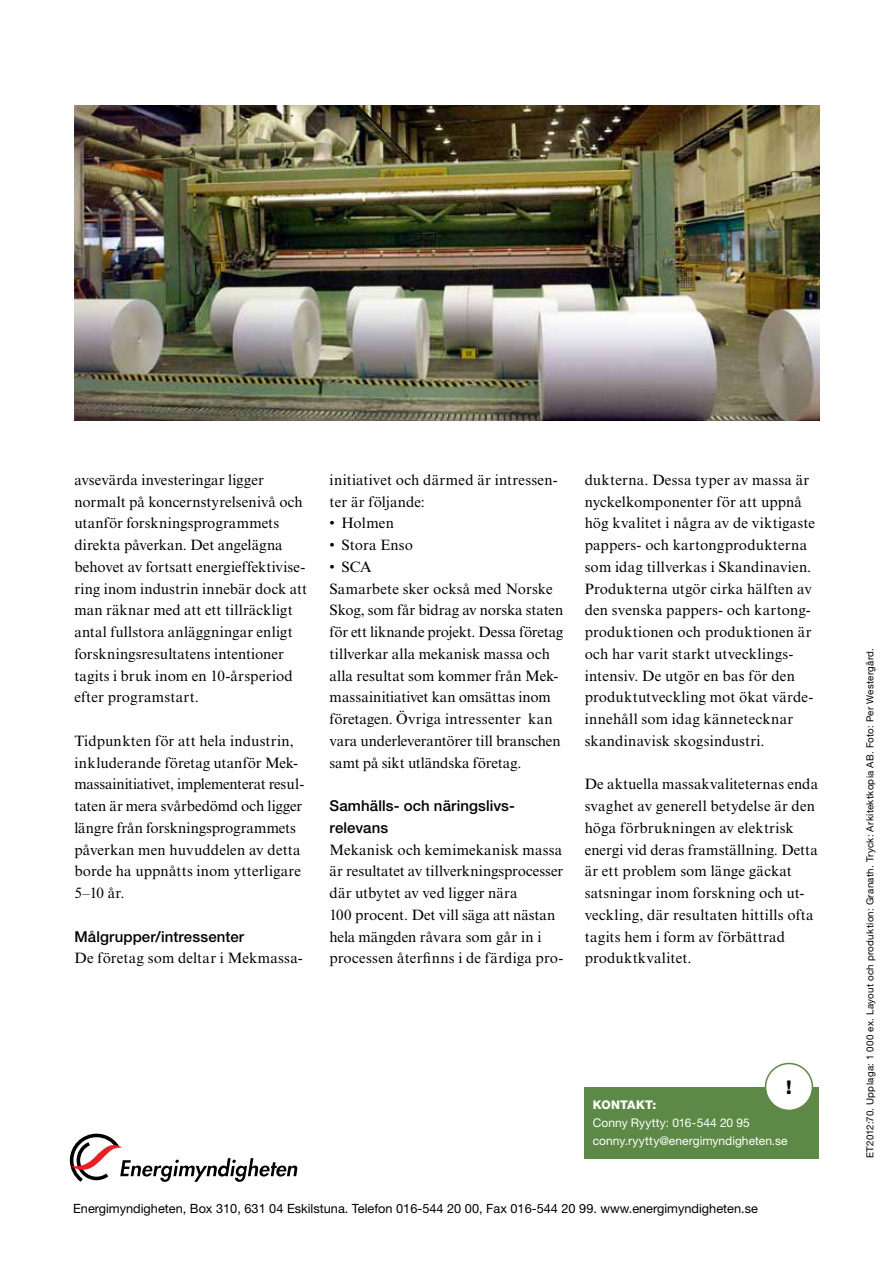
<style>
.page{position:relative;width:893px;height:1263px;background:#fff}
.page>*{position:absolute;margin:0;border:0;box-sizing:border-box;transform-origin:0 0}
.t1{font:800 18.9px "Helvetica Neue LT Std";color:#000}
.t2{font:15px/21.8px "Times New Roman MT Std";letter-spacing:.005em;color:#000}
.t3{font:500 15px/21.8px "Helvetica Neue LT Std";letter-spacing:.01em;color:#000}
.t4{font:12.75px "Helvetica Neue LT Std";color:#000}
.t5{font:12px/18px "Helvetica Neue LT Std";letter-spacing:.005em;color:#fff}
.t6{font:9.75px "Helvetica Neue LT Std";letter-spacing:.03em;color:#000}
.s1{font-weight:800}
</style>
<div class="page">
<svg style="left:70px;top:1134px;width:227px;height:48px"></svg>
<img style="left:74px;top:105px;width:745px;height:316px">
<div style="left:585px;top:1087px;width:234px;height:71px;background:#5c8a46"></div>
<div style="left:765px;top:1063px;width:47px;height:47px;background:#fff;border-radius:50%"></div>
<div style="left:765px;top:1063px;width:48px;height:48px;border:2px solid #5c8a46;border-radius:50%"></div>
<p class="t2" style="left:74px;top:469px;width:234px">avsevärda investeringar ligger normalt på koncernstyrelsenivå och utanför forskningsprogrammets direkta påverkan. Det angelägna behovet av fortsatt energieffektivise&shy;ring inom industrin innebär dock att man räknar med att ett tillräckligt antal fullstora anläggningar enligt forskningsresultatens intentioner tagits i bruk inom en 10-årsperiod efter programstart.</p>
<p class="t2" style="left:74px;top:730px;width:231px">Tidpunkten för att hela industrin, inkluderande företag utanför Mek&shy;massainitiativet, implementerat resul&shy;taten är mera svårbedömd och ligger längre från forskningsprogrammets påverkan men huvuddelen av detta borde ha uppnåtts inom ytterligare<br>5–10 år.</p>
<h1 class="t3" style="left:74px;top:925px;width:171px">Målgrupper/intressenter</h1>
<p class="t2" style="left:74px;top:947px;width:230px">De företag som deltar i Mekmassa-</p>
<p class="t2" style="left:330px;top:469px;width:230px">initiativet och därmed är intressen&shy;ter är följande:</p>
<p class="t2" style="left:330px;top:512px;width:66px">• Holmen</p>
<p class="t2" style="left:330px;top:534px;width:85px">• Stora Enso</p>
<p class="t2" style="left:330px;top:556px;width:235px">• SCA<br>Samarbete sker också med Norske<br>Skog, som får bidrag av norska staten för ett liknande projekt. Dessa företag tillverkar alla mekanisk massa och alla resultat som kommer från Mek&shy;massainitiativet kan omsättas inom företagen. Övriga intressenter kan vara underleverantörer till branschen samt på sikt utländska företag.</p>
<h2 class="t3" style="left:330px;top:795px;width:187px">Samhälls- och näringslivs&shy;relevans</h2>
<p class="t2" style="left:330px;top:839px;width:235px">Mekanisk och kemimekanisk massa är resultatet av tillverkningsprocesser där utbytet av ved ligger nära<br>100 procent. Det vill säga att nästan hela mängden råvara som går in i processen återfinns i de färdiga pro-</p>
<p class="t2" style="left:585px;top:469px;width:232px">dukterna. Dessa typer av massa är nyckelkomponenter för att uppnå hög kvalitet i några av de viktigaste pappers- och kartongprodukterna som idag tillverkas i Skandinavien.<br>Produkterna utgör cirka hälften av den svenska pappers- och kartong&shy;produktionen och produktionen är och har varit starkt utvecklings&shy;intensiv. De utgör en bas för den produktutveckling mot ökat värde&shy;innehåll som idag kännetecknar skandinavisk skogsindustri.</p>
<p class="t2" style="left:585px;top:773px;width:235px">De aktuella massakvaliteternas enda svaghet av generell betydelse är den höga förbrukningen av elektrisk energi vid deras framställning. Detta är ett problem som länge gäckat satsningar inom forskning och ut&shy;veckling, där resultaten hittills ofta tagits hem i form av förbättrad produktkvalitet.</p>
<p class="t1" style="left:786px;top:1076px;width:7px">!</p>
<p class="t5" style="left:593px;top:1096px;width:196px"><span class="s1">KONTAKT:<br></span>Conny Ryytty: 016-544 20 95 conny.ryytty@energimyndigheten.se</p>
<p class="t4" style="left:73px;top:1200px;width:686px">Energimyndigheten, Box 310, 631 04 Eskilstuna. Telefon 016-544 20 00, Fax 016-544 20 99. www.energimyndigheten.se</p>
<p class="t6" style="left:864px;top:1158px;width:512px;rotate:-90deg">ET2012:70. Upplaga: 1 000 ex. Layout och produktion: Granath. Tryck: Arkitektkopia AB. Foto: Per Westergård.</p>
</div>
